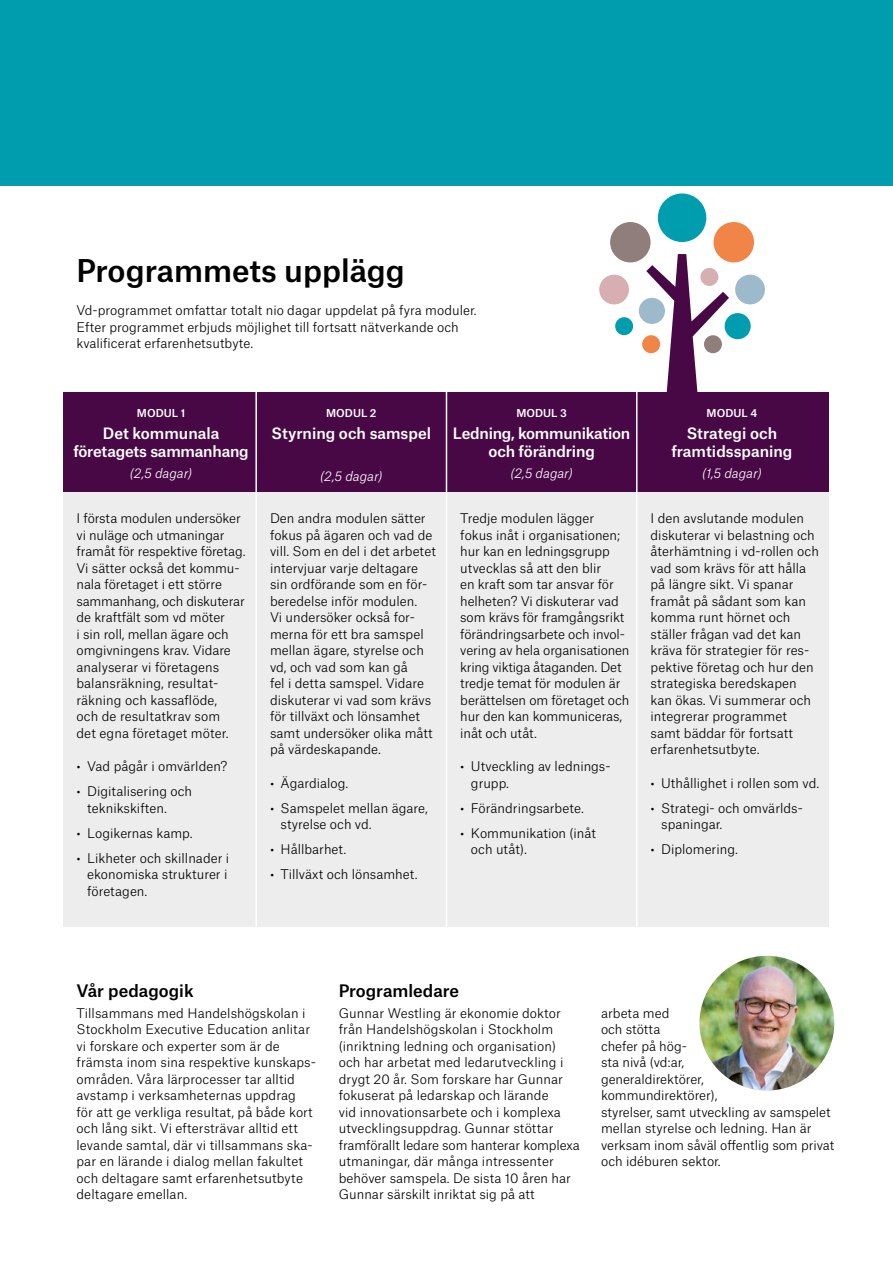
<style>
.page{position:relative;width:893px;height:1263px;background:#fff}
.page>*{position:absolute;margin:0;border:0;box-sizing:border-box;transform-origin:0 0}
.t1{font:500 30px "Atlas Grotesk";color:#000}
.t2{font:500 16.5px "Atlas Grotesk";color:#000}
.Modulrubrik{font:500 15px/18px "Atlas Grotesk";letter-spacing:-.01em;color:#fff;text-align:center}
.Brödtext{font:300 12.75px/16.5px "Atlas Grotesk";color:#000}
.Styckeformat_4{font:italic 300 12.75px "Atlas Grotesk";letter-spacing:-.005em;color:#fff}
.Styckeformat_2{font:500 10.5px "Atlas Grotesk";color:#fff}
</style>
<div class="page">
<div style="left:0;top:0;width:893px;height:186px;background:#009dae"></div>
<div style="left:64px;top:393px;width:765px;height:102px;background:#480845"></div>
<div style="left:64px;top:493px;width:765px;height:434px;background:#ededed"></div>
<hr style="left:255px;top:371px;width:2px;height:572px;background:#fff">
<hr style="left:446px;top:371px;width:1px;height:570px;background:#fff">
<hr style="left:636px;top:371px;width:1px;height:572px;background:#fff">
<img style="left:699px;top:956px;width:135px;height:134px;border-radius:67px">
<div style="left:658px;top:193px;width:48px;height:49px;background:#009dae;border-radius:50%"></div>
<div style="left:642px;top:335px;width:18px;height:18px;background:#f18447;border-radius:50%"></div>
<div style="left:725px;top:313px;width:26px;height:26px;background:#009dae;border-radius:50%"></div>
<div style="left:639px;top:298px;width:26px;height:26px;background:#9dbacc;border-radius:50%"></div>
<div style="left:735px;top:275px;width:30px;height:29px;background:#9dbacc;border-radius:50%"></div>
<div style="left:599px;top:275px;width:30px;height:29px;background:#d7afb2;border-radius:50%"></div>
<div style="left:714px;top:222px;width:40px;height:40px;background:#f18447;border-radius:50%"></div>
<div style="left:610px;top:222px;width:40px;height:40px;background:#8f7e7b;border-radius:50%"></div>
<svg style="left:646px;top:254px;width:83px;height:139px"></svg>
<div style="left:615px;top:317px;width:18px;height:18px;background:#009dae;border-radius:50%"></div>
<div style="left:700px;top:268px;width:18px;height:18px;background:#d7afb2;border-radius:50%"></div>
<p class="t1" style="left:77px;top:246px;width:330px">Programmets upplägg</p>
<p class="Brödtext" style="left:77px;top:301px;width:402px">Vd-programmet omfattar totalt nio dagar uppdelat på fyra moduler.<br>Efter programmet erbjuds möjlighet till fortsatt nätverkande och kvalificerat erfarenhetsutbyte.</p>
<p class="Styckeformat_2" style="left:137px;top:404px;width:50px">MODUL 1</p>
<p class="Modulrubrik" style="left:73px;top:423px;width:177px">Det kommunala företagets sammanhang</p>
<p class="Styckeformat_4" style="left:130px;top:463px;width:64px">(2,5 dagar)</p>
<p class="Brödtext" style="left:77px;top:509px;width:171px">I första modulen undersöker vi nuläge och utmaningar framåt för respektive företag.<br>Vi sätter också det kommu&shy;nala företaget i ett större sammanhang, och diskuterar de kraftfält som vd möter<br>i sin roll, mellan ägare och omgivningens krav. Vidare analyserar vi företagens balansräkning, resultat&shy;räkning och kassaflöde,<br>och de resultatkrav som<br>det egna företaget möter.</p>
<p class="Brödtext" style="left:77px;top:757px;width:152px">• Vad pågår i omvärlden?</p>
<p class="Brödtext" style="left:87px;top:782px;width:106px;text-indent:-11px">• Digitalisering och teknikskiften.</p>
<p class="Brödtext" style="left:77px;top:823px;width:118px">• Logikernas kamp.</p>
<p class="Brödtext" style="left:87px;top:848px;width:144px;text-indent:-11px">• Likheter och skillnader i ekonomiska strukturer i företagen.</p>
<p class="Styckeformat_2" style="left:326px;top:404px;width:52px">MODUL 2</p>
<p class="Modulrubrik" style="left:272px;top:423px;width:161px">Styrning och samspel</p>
<p class="Styckeformat_4" style="left:320px;top:466px;width:64px">(2,5 dagar)</p>
<p class="Brödtext" style="left:270px;top:509px;width:167px">Den andra modulen sätter fokus på ägaren och vad de vill. Som en del i det arbetet intervjuar varje deltagare sin ordförande som en för&shy;beredelse inför modulen.<br>Vi undersöker också for&shy;merna för ett bra samspel mellan ägare, styrelse och vd, och vad som kan gå<br>fel i detta samspel. Vidare diskuterar vi vad som krävs för tillväxt och lönsamhet samt undersöker olika mått på värdeskapande.</p>
<p class="Brödtext" style="left:270px;top:773px;width:80px">• Ägardialog.</p>
<p class="Brödtext" style="left:281px;top:798px;width:149px;text-indent:-11px">• Samspelet mellan ägare, styrelse och vd.</p>
<p class="Brödtext" style="left:270px;top:840px;width:78px">• Hållbarhet.</p>
<p class="Brödtext" style="left:270px;top:865px;width:149px">• Tillväxt och lönsamhet.</p>
<p class="Styckeformat_2" style="left:516px;top:404px;width:52px">MODUL 3</p>
<p class="Modulrubrik" style="left:453px;top:423px;width:179px">Ledning, kommunikation och förändring</p>
<p class="Styckeformat_4" style="left:511px;top:463px;width:64px">(2,5 dagar)</p>
<p class="Brödtext" style="left:460px;top:509px;width:171px">Tredje modulen lägger fokus inåt i organisationen; hur kan en ledningsgrupp utvecklas så att den blir<br>en kraft som tar ansvar för helheten? Vi diskuterar vad som krävs för framgångsrikt förändringsarbete och invol&shy;vering av hela organisationen kring viktiga åtaganden. Det tredje temat för modulen är berättelsen om företaget och hur den kan kommuniceras, inåt och utåt.</p>
<p class="Brödtext" style="left:471px;top:757px;width:141px;text-indent:-11px">• Utveckling av lednings&shy;grupp.</p>
<p class="Brödtext" style="left:460px;top:798px;width:125px">• Förändringsarbete.</p>
<p class="Brödtext" style="left:471px;top:823px;width:127px;text-indent:-11px">• Kommunikation (inåt och utåt).</p>
<p class="Styckeformat_2" style="left:707px;top:404px;width:52px">MODUL 4</p>
<p class="Modulrubrik" style="left:671px;top:423px;width:122px">Strategi och framtidsspaning</p>
<p class="Styckeformat_4" style="left:702px;top:463px;width:61px">(1,5 dagar)</p>
<p class="Brödtext" style="left:651px;top:509px;width:170px">I den avslutande modulen diskuterar vi belastning och återhämtning i vd-rollen och vad som krävs för att hålla på längre sikt. Vi spanar framåt på sådant som kan komma runt hörnet och ställer frågan vad det kan kräva för strategier för res&shy;pektive företag och hur den strategiska beredskapen kan ökas. Vi summerar och integrerar programmet samt bäddar för fortsatt erfarenhetsutbyte.</p>
<p class="Brödtext" style="left:651px;top:773px;width:170px">• Uthållighet i rollen som vd.</p>
<p class="Brödtext" style="left:661px;top:798px;width:143px;text-indent:-11px">• Strategi- och omvärlds&shy;spaningar.</p>
<p class="Brödtext" style="left:651px;top:840px;width:89px">• Diplomering.</p>
<h2 class="t2" style="left:77px;top:977px;width:119px">Vår pedagogik</h2>
<p class="Brödtext" style="left:77px;top:1004px;width:241px">Tillsammans med Handelshögskolan i Stockholm Executive Education anlitar vi forskare och experter som är de främsta inom sina respektive kunskaps&shy;områden. Våra lärprocesser tar alltid avstamp i verksamheternas uppdrag<br>för att ge verkliga resultat, på både kort och lång sikt. Vi eftersträvar alltid ett levande samtal, där vi tillsammans ska&shy;par en lärande i dialog mellan fakultet och deltagare samt erfarenhetsutbyte deltagare emellan.</p>
<h2 class="t2" style="left:339px;top:977px;width:122px">Programledare</h2>
<p class="Brödtext" style="left:339px;top:1004px;width:242px">Gunnar Westling är ekonomie doktor från Handelshögskolan i Stockholm (inriktning ledning och organisation) och har arbetat med ledarutveckling i drygt 20 år. Som forskare har Gunnar fokuserat på ledarskap och lärande<br>vid innovationsarbete och i komplexa utvecklingsuppdrag. Gunnar stöttar framförallt ledare som hanterar komplexa utmaningar, där många intressenter behöver samspela. De sista 10 åren har Gunnar särskilt inriktat sig på att</p>
<p class="Brödtext" style="left:601px;top:1004px;width:235px">arbeta med<br>och stötta<br>chefer på hög-<br>sta nivå (vd:ar,<br>generaldirektörer,<br>kommundirektörer),<br>styrelser, samt utveckling av samspelet mellan styrelse och ledning. Han är verksam inom såväl offentlig som privat och idéburen sektor.</p>
</div>
